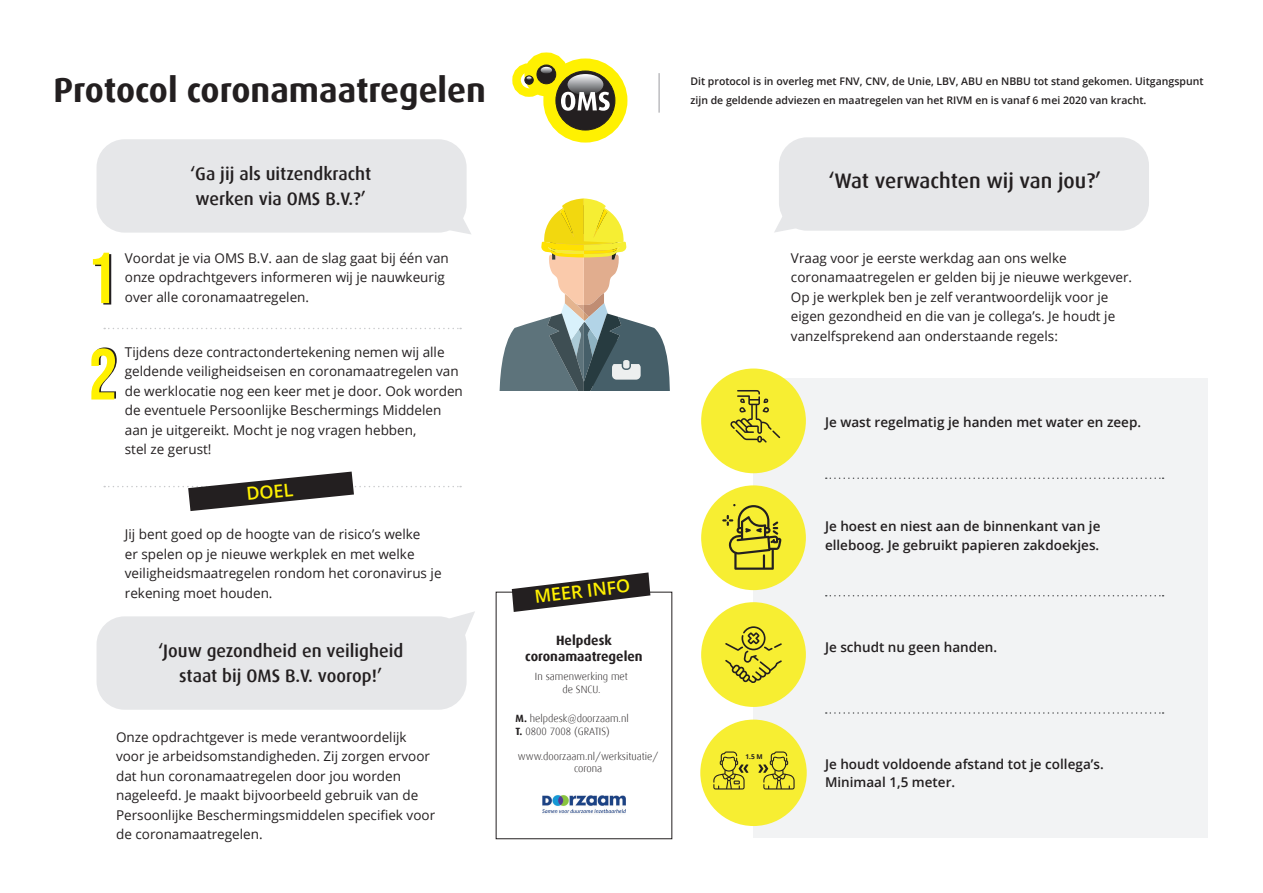
<style>
.page{position:relative;width:1263px;height:893px;background:#fff}
.page>*{position:absolute;margin:0;border:0;box-sizing:border-box;transform-origin:0 0}
.t1{font:72px/96.4px "Bebas Neue";color:#fff101}
.t2{font:700 34.35px "Dax";color:#231f20}
.t3{font:500 21px "Dax";color:#231f20}
.t4{font:500 18px/25.5px "Dax";color:#231f20}
.t5{font:600 18px "Open Sans";color:#fff101}
.t6{font:13.5px/19.5px "Open Sans";color:#231f20}
.t7{font:600 13.5px/19.5px "Open Sans";color:#231f20}
.t8{font:700 13.5px/16.2px "Dax";color:#231f20;text-align:center}
.t9{font:600 10.5px/19.5px "Open Sans";color:#231f20}
.t10{font:300 10.5px/12.6px "Dax";color:#231f20;text-align:center}
.t11{font:700 6.6px "Open Sans";color:#231f20}
.s1{font-weight:700}
</style>
<div class="page">
<div style="left:753px;top:379px;width:455px;height:459px;background:#f2f3f4"></div>
<div style="left:512px;top:63px;width:34px;height:34px;border:25px solid #fff101;border-radius:50%"></div>
<div style="left:524px;top:52px;width:44px;height:44px;border:25px solid #fff101;border-radius:50%"></div>
<div style="left:543px;top:58px;width:84px;height:85px;border:25px solid #fff101;border-radius:50%"></div>
<div style="left:525px;top:76px;width:8px;height:8px;background:#231f20;border-radius:50%"></div>
<div style="left:525px;top:76px;width:8px;height:8px;border:1px solid #231f20;border-radius:50%"></div>
<svg style="left:526px;top:77px;width:6px;height:3px"></svg>
<div style="left:537px;top:65px;width:19px;height:19px;background:#231f20;border-radius:50%"></div>
<div style="left:537px;top:65px;width:19px;height:19px;border:1px solid #231f20;border-radius:50%"></div>
<svg style="left:541px;top:67px;width:11px;height:7px"></svg>
<div style="left:556px;top:71px;width:59px;height:59px;background:#231f20;border-radius:50%"></div>
<div style="left:556px;top:71px;width:59px;height:59px;border:1px solid #231f20;border-radius:50%"></div>
<svg style="left:561px;top:74px;width:49px;height:37px"></svg>
<div style="left:97px;top:139px;width:370px;height:94px;background:#e6e7e9;border-radius:28px"></div>
<svg style="left:440px;top:206px;width:31px;height:28px"></svg>
<svg style="left:104px;top:328px;width:357px;height:1px"></svg>
<svg style="left:104px;top:472px;width:357px;height:39px"></svg>
<div style="left:97px;top:616px;width:370px;height:94px;background:#e6e7e9;border-radius:28px"></div>
<svg style="left:442px;top:611px;width:33px;height:32px"></svg>
<div style="left:779px;top:137px;width:370px;height:94px;background:#e6e7e9;border-radius:28px"></div>
<svg style="left:774px;top:216px;width:30px;height:17px"></svg>
<div style="left:701px;top:485px;width:105px;height:105px;background:#f7ee32;border-radius:50%"></div>
<svg style="left:722px;top:504px;width:59px;height:66px"></svg>
<div style="left:701px;top:368px;width:105px;height:105px;background:#f7ee32;border-radius:50%"></div>
<svg style="left:730px;top:390px;width:50px;height:53px"></svg>
<div style="left:701px;top:602px;width:105px;height:105px;background:#f7ee32;border-radius:50%"></div>
<svg style="left:725px;top:626px;width:57px;height:57px"></svg>
<div style="left:700px;top:720px;width:107px;height:106px;background:#f7ee32;border-radius:50%"></div>
<svg style="left:758px;top:751px;width:36px;height:38px"></svg>
<svg style="left:713px;top:751px;width:35px;height:38px"></svg>
<svg style="left:826px;top:477px;width:337px;height:2px"></svg>
<svg style="left:826px;top:595px;width:337px;height:1px"></svg>
<svg style="left:826px;top:712px;width:337px;height:2px"></svg>
<hr style="left:658px;top:73px;width:2px;height:40px;background:#bcbdc0">
<svg style="left:512px;top:572px;width:138px;height:40px"></svg>
<img style="left:543px;top:795px;width:82px;height:19px">
<svg style="left:499px;top:198px;width:171px;height:192px"></svg>
<div style="left:623px;top:360px;width:6px;height:8px;background:#edefef;border-radius:2px"></div>
<h2 class="t2" style="left:54px;top:71px;width:434px">Protocol coronamaatregelen</h2>
<h3 class="t4" style="left:190px;top:161px;width:183px">‘Ga jij als uitzendkracht werken via OMS B.V.?’</h3>
<h1 class="t1" style="left:87px;top:229px;width:32px">1<br>2</h1>
<p class="t6" style="left:125px;top:248px;width:325px">Voordat je via OMS B.V. aan de slag gaat bij één van onze opdrachtgevers informeren wij je nauwkeurig over alle coronamaatregelen.</p>
<p class="t6" style="left:125px;top:342px;width:340px">Tijdens deze contractondertekening nemen wij alle geldende veiligheidseisen en coronamaatregelen van de werklocatie nog een keer met je door. Ook worden de eventuele Persoonlijke Beschermings Middelen aan je uitgereikt. Mocht je nog vragen hebben,<br>stel ze gerust!</p>
<h3 class="t5" style="left:245px;top:482px;width:49px;rotate:-6deg">DOEL</h3>
<p class="t6" style="left:125px;top:524px;width:318px">Jij bent goed op de hoogte van de risico’s welke<br>er spelen op je nieuwe werkplek en met welke veiligheidsmaatregelen rondom het coronavirus je rekening moet houden.</p>
<h3 class="t4" style="left:158px;top:638px;width:247px;text-align:center">‘Jouw gezondheid en veiligheid staat bij OMS B.V. voorop!’</h3>
<p class="t6" style="left:116px;top:726px;width:321px">Onze opdrachtgever is mede verantwoordelijk voor je arbeidsomstandigheden. Zij zorgen ervoor dat hun coronamaatregelen door jou worden nageleefd. Je maakt bijvoorbeeld gebruik van de Persoonlijke Beschermingsmiddelen specifiek voor de coronamaatregelen.</p>
<h3 class="t5" style="left:533px;top:585px;width:98px;rotate:-7deg">MEER INFO</h3>
<p class="t8" style="left:525px;top:632px;width:119px">Helpdesk coronamaatregelen</p>
<p class="t10" style="left:535px;top:671px;width:95px">In samenwerking met de SNCU.</p>
<p class="t10" style="left:515px;top:712px;width:115px;text-align:left"><span class="s1">M.</span> helpdesk@doorzaam.nl<br><span class="s1">T.</span> 0800 7008 (GRATIS)</p>
<p class="t10" style="left:518px;top:750px;width:142px">www.doorzaam.nl/werksituatie/ corona</p>
<p class="t9" style="left:690px;top:71px;width:514px">Dit protocol is in overleg met FNV, CNV, de Unie, LBV, ABU en NBBU tot stand gekomen. Uitgangspunt zijn de geldende adviezen en maatregelen van het RIVM en is vanaf 6 mei 2020 van kracht.</p>
<h3 class="t3" style="left:828px;top:169px;width:274px">‘Wat verwachten wij van jou?’</h3>
<p class="t6" style="left:791px;top:248px;width:343px">Vraag voor je eerste werkdag aan ons welke coronamaatregelen er gelden bij je nieuwe werkgever.<br>Op je werkplek ben je zelf verantwoordelijk voor je eigen gezondheid en die van je collega’s. Je houdt je vanzelfsprekend aan onderstaande regels:</p>
<p class="t7" style="left:825px;top:412px;width:318px">Je wast regelmatig je handen met water en zeep.</p>
<p class="t7" style="left:825px;top:516px;width:277px">Je hoest en niest aan de binnenkant van je elleboog. Je gebruikt papieren zakdoekjes.</p>
<p class="t11" style="left:745px;top:752px;width:19px">1.5 M</p>
<p class="t7" style="left:825px;top:637px;width:174px">Je schudt nu geen handen.</p>
<p class="t7" style="left:825px;top:754px;width:280px;line-height:18px">Je houdt voldoende afstand tot je collega’s.<br>Minimaal 1,5 meter.</p>
</div>
